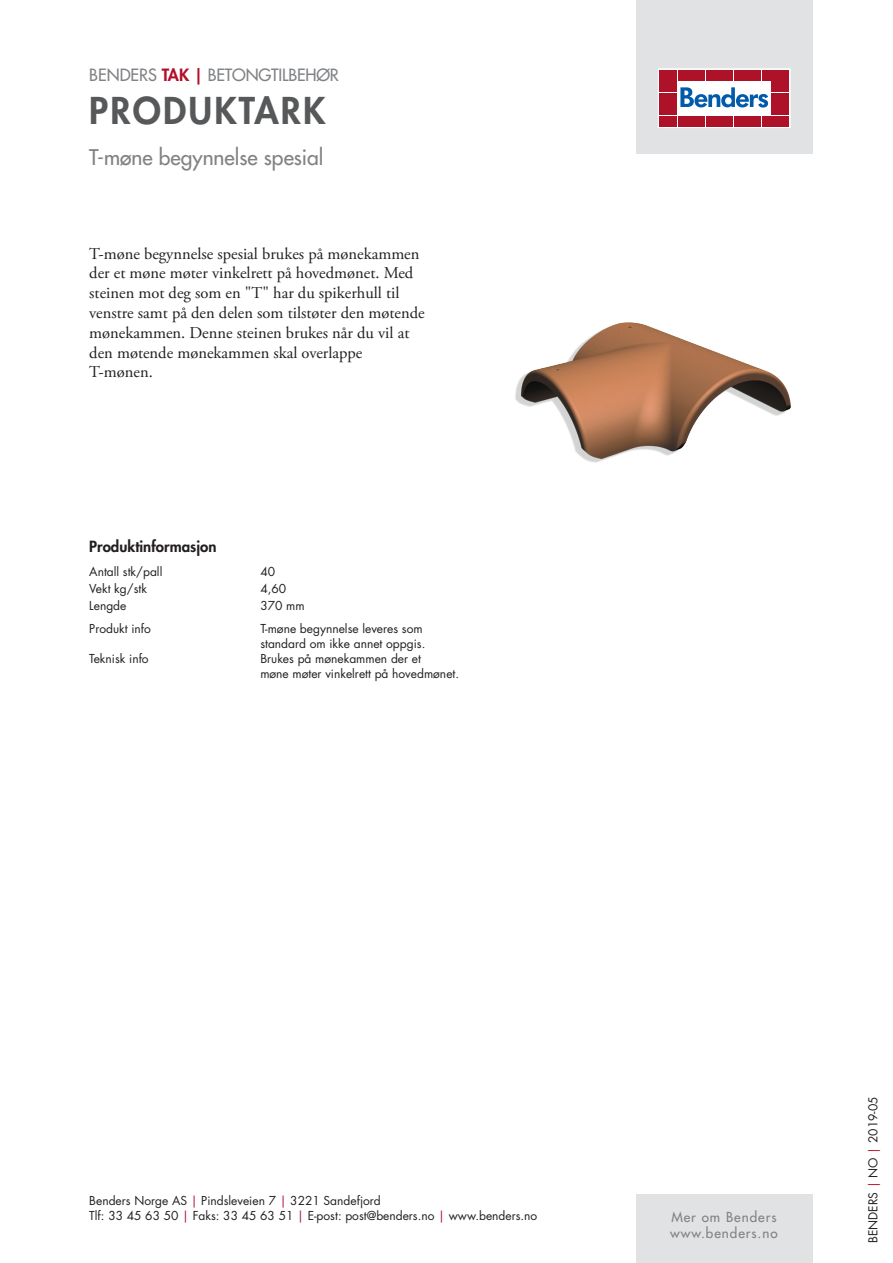
<style>
.page{position:relative;width:893px;height:1263px;background:#fff}
.page>*{position:absolute;margin:0;border:0;box-sizing:border-box;transform-origin:0 0}
.t1{font:800 36px "Futura Std";letter-spacing:.06em;color:#57585a}
.t2{font:500 21px "Futura Std";color:#808285}
.t3{font:16.5px/19.8px "Adobe Garamond Pro";color:#231f20}
.t4{font:500 16.5px "Futura Std";letter-spacing:-.01em;color:#808285}
.t5{font:800 15px "Futura Std";color:#231f20}
.t6{font:500 13.5px/16.2px "Futura Std";letter-spacing:.07em;color:#808285}
.t7{font:12px/17px "Futura Std";color:#231f20}
.s1{font-weight:800;color:#b30f29}
.s2{color:#ae1229}
</style>
<div class="page">
<div style="left:636px;top:0;width:176px;height:153px;background:#e1e2e4"></div>
<svg style="left:660px;top:71px;width:128px;height:55px;background:#eed0d4"></svg>
<div style="left:658px;top:69px;width:132px;height:59px;border:1px solid #fff"></div>
<div style="left:659px;top:70px;width:9px;height:10px;background:#ae1229"></div>
<div style="left:669px;top:70px;width:8px;height:10px;background:#ae1229"></div>
<div style="left:659px;top:81px;width:9px;height:11px;background:#ae1229"></div>
<div style="left:669px;top:81px;width:8px;height:11px;background:#ae1229"></div>
<div style="left:659px;top:93px;width:9px;height:10px;background:#ae1229"></div>
<div style="left:669px;top:93px;width:8px;height:10px;background:#ae1229"></div>
<div style="left:659px;top:104px;width:9px;height:11px;background:#ae1229"></div>
<div style="left:669px;top:104px;width:8px;height:11px;background:#ae1229"></div>
<div style="left:659px;top:116px;width:9px;height:10px;background:#ae1229"></div>
<div style="left:669px;top:116px;width:8px;height:10px;background:#ae1229"></div>
<div style="left:678px;top:70px;width:8px;height:10px;background:#ae1229"></div>
<div style="left:687px;top:70px;width:9px;height:10px;background:#ae1229"></div>
<div style="left:697px;top:70px;width:8px;height:10px;background:#ae1229"></div>
<div style="left:706px;top:70px;width:8px;height:10px;background:#ae1229"></div>
<div style="left:715px;top:70px;width:9px;height:10px;background:#ae1229"></div>
<div style="left:725px;top:70px;width:8px;height:10px;background:#ae1229"></div>
<div style="left:734px;top:70px;width:8px;height:10px;background:#ae1229"></div>
<div style="left:743px;top:70px;width:9px;height:10px;background:#ae1229"></div>
<div style="left:753px;top:70px;width:8px;height:10px;background:#ae1229"></div>
<div style="left:762px;top:70px;width:8px;height:10px;background:#ae1229"></div>
<div style="left:678px;top:116px;width:8px;height:10px;background:#ae1229"></div>
<div style="left:687px;top:116px;width:9px;height:10px;background:#ae1229"></div>
<div style="left:697px;top:116px;width:8px;height:10px;background:#ae1229"></div>
<div style="left:706px;top:116px;width:8px;height:10px;background:#ae1229"></div>
<div style="left:715px;top:116px;width:9px;height:10px;background:#ae1229"></div>
<div style="left:725px;top:116px;width:8px;height:10px;background:#ae1229"></div>
<div style="left:734px;top:116px;width:8px;height:10px;background:#ae1229"></div>
<div style="left:743px;top:116px;width:9px;height:10px;background:#ae1229"></div>
<div style="left:753px;top:116px;width:8px;height:10px;background:#ae1229"></div>
<div style="left:762px;top:116px;width:8px;height:10px;background:#ae1229"></div>
<div style="left:771px;top:70px;width:9px;height:10px;background:#ae1229"></div>
<div style="left:781px;top:70px;width:8px;height:10px;background:#ae1229"></div>
<div style="left:771px;top:81px;width:9px;height:11px;background:#ae1229"></div>
<div style="left:781px;top:81px;width:8px;height:11px;background:#ae1229"></div>
<div style="left:771px;top:93px;width:9px;height:10px;background:#ae1229"></div>
<div style="left:781px;top:93px;width:8px;height:10px;background:#ae1229"></div>
<div style="left:771px;top:104px;width:9px;height:11px;background:#ae1229"></div>
<div style="left:781px;top:104px;width:8px;height:11px;background:#ae1229"></div>
<div style="left:771px;top:116px;width:9px;height:10px;background:#ae1229"></div>
<div style="left:781px;top:116px;width:8px;height:10px;background:#ae1229"></div>
<svg style="left:680px;top:87px;width:88px;height:21px;background:#90b7d9"></svg>
<div style="left:636px;top:1195px;width:176px;height:68px;background:#e1e2e4"></div>
<img style="left:515px;top:322px;width:276px;height:141px">
<h3 class="t4" style="left:89px;top:65px;width:251px">BENDERS <span class="s1">TAK |</span> BETONGTILBEHØR</h3>
<h1 class="t1" style="left:89px;top:88px;width:238px">PRODUKTARK</h1>
<h2 class="t2" style="left:89px;top:145px;width:236px">T-møne begynnelse spesial</h2>
<p class="t3" style="left:89px;top:244px;width:337px">T-møne begynnelse spesial brukes på mønekammen der et møne møter vinkelrett på hovedmønet. Med steinen mot deg som en "T" har du spikerhull til venstre samt på den delen som tilstøter den møtende mønekammen. Denne steinen brukes når du vil at den møtende mønekammen skal overlappe T-mønen.</p>
<p class="t5" style="left:89px;top:537px;width:129px">Produktinformasjon</p>
<p class="t7" style="left:89px;top:563px;width:75px">Antall stk/pall<br>Vekt kg/stk<br>Lengde</p>
<p class="t7" style="left:260px;top:563px;width:46px">40<br>4,60<br>370 mm</p>
<p class="t7" style="left:89px;top:621px;width:63px">Produkt info</p>
<p class="t7" style="left:260px;top:622px;width:166px;line-height:14.4px">T-møne begynnelse leveres som standard om ikke annet oppgis.</p>
<p class="t7" style="left:89px;top:651px;width:61px">Teknisk info</p>
<p class="t7" style="left:260px;top:652px;width:200px;line-height:14.4px">Brukes på mønekammen der et<br>møne møter vinkelrett på hovedmønet.</p>
<p class="t7" style="left:89px;top:1193px;width:450px;line-height:15px">Benders Norge AS <span class="s2">|</span> Pindsleveien 7 <span class="s2">|</span> 3221 Sandefjord<br>Tlf: 33 45 63 50 <span class="s2">|</span> Faks: 33 45 63 51 <span class="s2">|</span> E-post: post@benders.no <span class="s2">|</span> www.benders.no</p>
<p class="t6" style="left:670px;top:1209px;width:109px">Mer om Benders www.benders.no</p>
<p class="t7" style="left:865px;top:1243px;width:148px;rotate:-90deg">BENDERS <span class="s2">|</span> NO <span class="s2">|</span> 2019-05</p>
</div>
